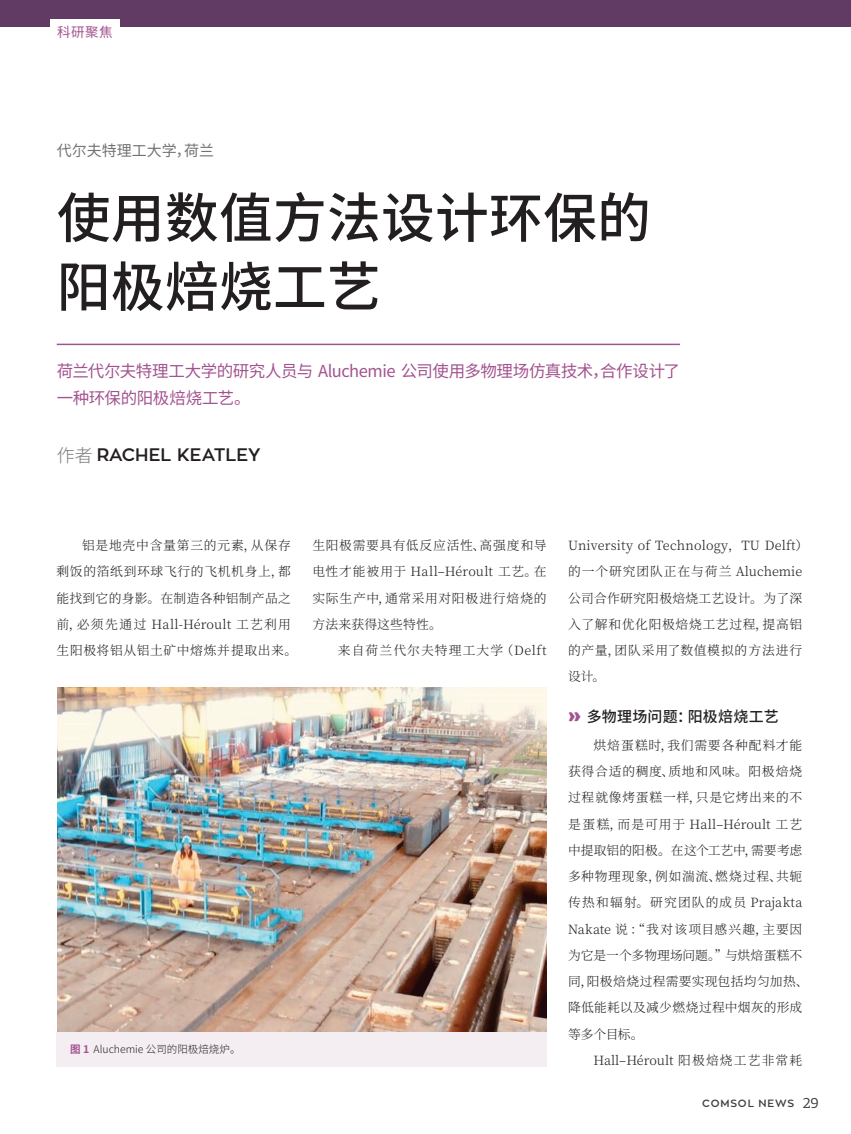
<style>
.page{position:relative;width:851px;height:1134px;background:#fff}
.page>*{position:absolute;margin:0;border:0;box-sizing:border-box;transform-origin:0 0}
.t1{font:500 54px/69px "Source Han Sans CN";color:#231f20}
.t2{font:600 18px "Zona Pro";color:#231f20}
.t3{font:16.5px/27px "Source Han Sans CN";letter-spacing:-.025em;color:#a3538f}
.t4{font:500 15px "Source Han Sans CN";letter-spacing:.01em;color:#231f20}
.t5{font:15px "Source Han Sans CN";color:#727275}
.t6{font:13.5px "Source Han Sans CN";color:#a3538f}
.t7{font:300 12.75px/26.2px "Source Han Serif SC";letter-spacing:.045em;color:#231f20}
.t8{font:300 12.75px/26.2px "Source Han Serif SC";letter-spacing:.025em;color:#231f20}
.t9{font:300 12.75px "Source Han Serif SC";color:#231f20}
.t10{font:300 12.75px "Source Han Serif SC";letter-spacing:.085em;color:#231f20}
.Base{font:300 10.5px "Source Han Sans CN";color:#231f20}
.t11{font:600 10.5px "Zona Pro";letter-spacing:.08em;color:#3e3e3f}
.s1{font-family:"Source Han Sans CN";font-weight:300;color:#787a7d}
.s2{font-weight:700;color:#a3538f}
.s3{font-family:"Brandon Grotesque";font-weight:900;font-size:25.5px;color:#a3538f}
.s4{font-family:"PF Centro Slab Pro";font-weight:400;font-size:15px}
</style>
<div class="page">
<div style="left:0;top:0;width:850px;height:27px;background:#623b65"></div>
<div style="left:50px;top:19px;width:69px;height:24px;background:#fff"></div>
<img style="left:57px;top:687px;width:490px;height:345px">
<div style="left:57px;top:1032px;width:489px;height:34px;background:#f4eef2"></div>
<hr style="left:57px;top:344px;width:623px;height:1px;background:#a3538f">
<p class="t6" style="left:57px;top:24px;width:57px">科研聚焦</p>
<p class="t5" style="left:57px;top:142px;width:159px">代尔夫特理工大学，荷兰</p>
<p class="t1" style="left:57px;top:185px;width:595px">使用数值方法设计环保的阳极焙烧工艺</p>
<p class="t3" style="left:57px;top:357px;width:624px">荷兰代尔夫特理工大学的研究人员与 Aluchemie 公司使用多物理场仿真技术，合作设计了一种环保的阳极焙烧工艺。</p>
<p class="t2" style="left:57px;top:443px;width:205px"><span class="s1">作者</span> RACHEL KEATLEY</p>
<p class="t7" style="left:56px;top:533px;width:242px;text-indent:26px">铝是地壳中含量第三的元素，从保存剩饭的箔纸到环球飞行的飞机机身上，都能找到它的身影。在制造各种铝制产品之前，必须先通过 Hall-Héroult 工艺利用生阳极将铝从铝土矿中熔炼并提取出来。</p>
<p class="t7" style="left:312px;top:533px;width:236px;text-align:justify">生阳极需要具有低反应活性、高强度和导电性才能被用于 Hall–Héroult 工艺。在实际生产中，通常采用对阳极进行焙烧的方法来获得这些特性。</p>
<p class="t10" style="left:338px;top:643px;width:210px">来自荷兰代尔夫特理工大学（Delft</p>
<p class="Base" style="left:70px;top:1043px;width:172px"><span class="s2">图 1</span> Aluchemie 公司的阳极焙烧炉。</p>
<p class="t8" style="left:568px;top:533px;width:242px">University of Technology，TU Delft）的一个研究团队正在与荷兰 Aluchemie公司合作研究阳极焙烧工艺设计。为了深入了解和优化阳极焙烧工艺过程，提高铝的产量，团队采用了数值模拟的方法进行设计。</p>
<p class="t4" style="left:568px;top:708px;width:212px"><span class="s3">»</span> 多物理场问题：阳极焙烧工艺</p>
<p class="t7" style="left:568px;top:732px;width:242px;text-indent:26px">烘焙蛋糕时，我们需要各种配料才能获得合适的稠度、质地和风味。阳极焙烧过程就像烤蛋糕一样，只是它烤出来的不是蛋糕，而是可用于 Hall–Héroult 工艺中提取铝的阳极。在这个工艺中，需要考虑多种物理现象，例如湍流、燃烧过程、共轭传热和辐射。研究团队的成员 Prajakta<br>Nakate 说：“我对该项目感兴趣，主要因为它是一个多物理场问题。”与烘焙蛋糕不同，阳极焙烧过程需要实现包括均匀加热、降低能耗以及减少燃烧过程中烟灰的形成等多个目标。</p>
<p class="t9" style="left:593px;top:1053px;width:210px">Hall–Héroult 阳极焙烧工艺非常耗</p>
<p class="t11" style="left:702px;top:1096px;width:118px">COMSOL NEWS <span class="s4">29</span></p>
</div>
